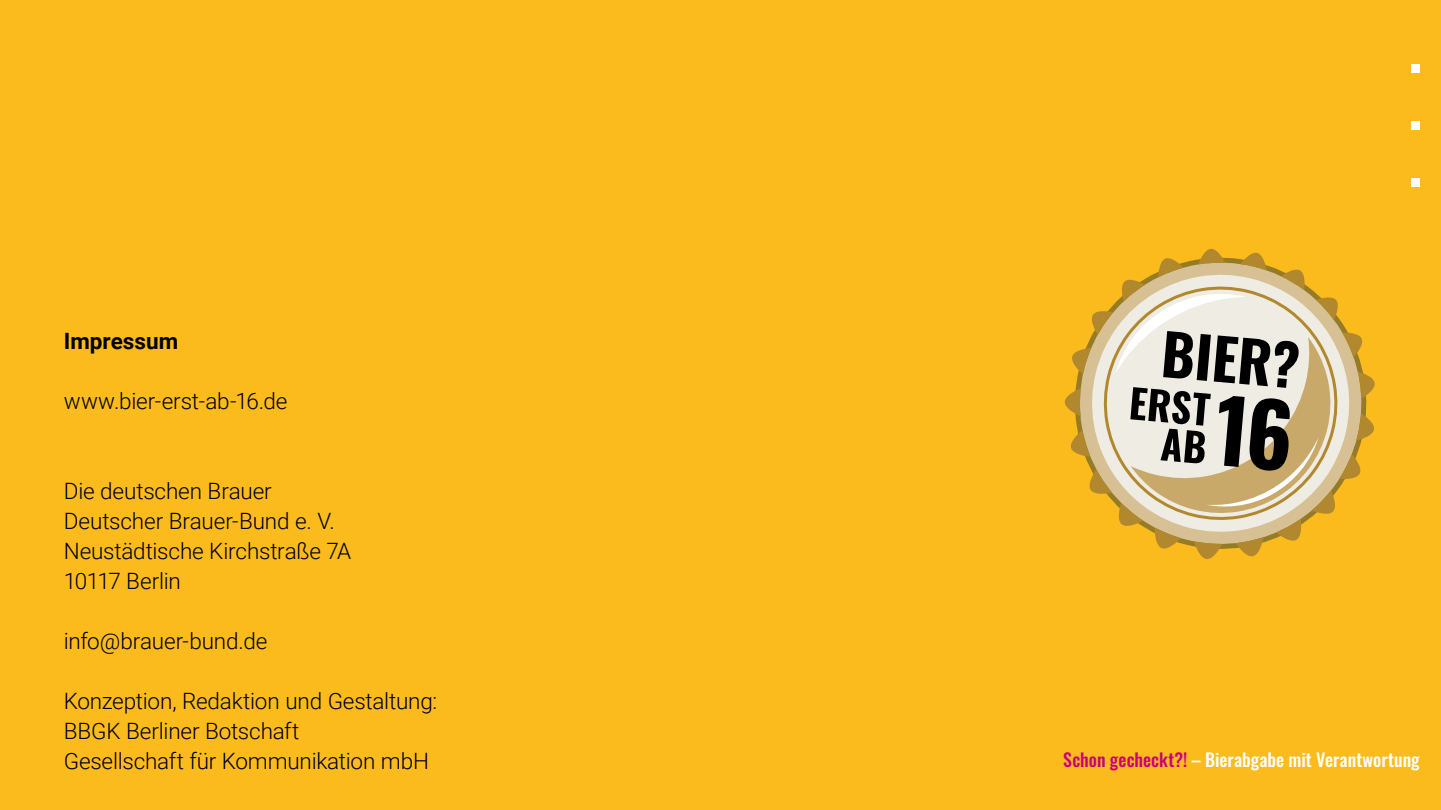
<style>
.page{position:relative;width:1441px;height:810px;background:#fff}
.page>*{position:absolute;margin:0;border:0;box-sizing:border-box;transform-origin:0 0}
.Fließtext{font:300 22.5px "Roboto";letter-spacing:-.01em;color:#000}
.Fließtext-2{font:700 22.5px "Roboto";color:#000}
.t1{font:500 18px "Oswald";color:#fff}
.s1{color:#c7007e}
</style>
<div class="page">
<div style="left:0;top:0;width:1440px;height:810px;background:#fbbb1d"></div>
<svg style="left:1064px;top:248px;width:311px;height:311px"></svg>
<div style="left:1410px;top:121px;width:9px;height:9px;background:#fff"></div>
<div style="left:1410px;top:64px;width:9px;height:8px;background:#fff"></div>
<div style="left:1410px;top:179px;width:9px;height:8px;background:#fff"></div>
<p class="Fließtext-2" style="left:64px;top:326px;width:116px">Impressum</p>
<p class="Fließtext" style="left:64px;top:386px;width:225px">www.bier-erst-ab-16.de</p>
<p class="Fließtext" style="left:64px;top:476px;width:209px">Die deutschen Brauer</p>
<p class="Fließtext" style="left:64px;top:506px;width:272px">Deutscher Brauer-Bund e. V.</p>
<p class="Fließtext" style="left:64px;top:536px;width:289px">Neustädtische Kirchstraße 7A</p>
<p class="Fließtext" style="left:64px;top:566px;width:119px">10117 Berlin</p>
<p class="Fließtext" style="left:64px;top:626px;width:205px">info@brauer-bund.de</p>
<p class="Fließtext" style="left:64px;top:686px;width:375px">Konzeption, Redaktion und Gestaltung:</p>
<p class="Fließtext" style="left:64px;top:716px;width:237px">BBGK Berliner Botschaft</p>
<p class="Fließtext" style="left:64px;top:746px;width:367px">Gesellschaft für Kommunikation mbH</p>
<p class="t1" style="left:1063px;top:751px;width:358px"><span class="s1">Schon gecheckt?!</span> – Bierabgabe mit Verantwortung</p>
</div>
